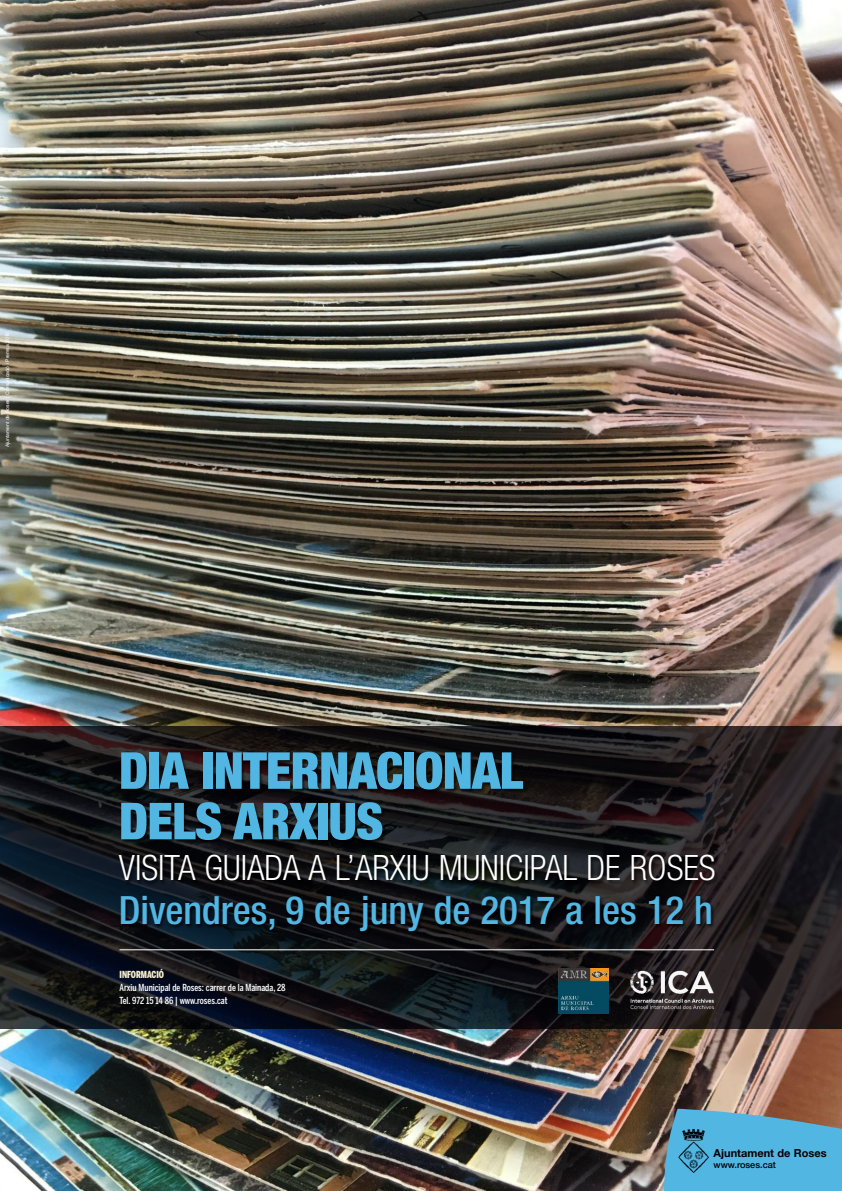
<style>
.page{position:relative;width:842px;height:1191px;background:#fff}
.page>*{position:absolute;margin:0;border:0;box-sizing:border-box;transform-origin:0 0}
.t1{font:900 condensed 51px/50.5px "Helvetica Neue";letter-spacing:-.015em;color:#52b6e2}
.t2{font:500 condensed 39px "Helvetica Neue";color:#52b6e2}
.t3{font:300 condensed 35px "Helvetica Neue";color:#fff}
.t4{font:700 11px "Helvetica Neue";color:#000006}
.t5{font:500 9.6px/12.7px "Benton Sans Comp";color:#fff}
.t6{font:900 9.6px "Benton Sans Comp";color:#f6efce}
.t7{font:500 9.2px "Helvetica Neue";color:#000006}
.t8{font:5px "Arial";color:#fff}
</style>
<div class="page">
<img style="left:0;top:0;width:842px;height:1191px">
<div style="left:0;top:726px;width:842px;height:302px;background:#000006;opacity:.75"></div>
<img style="left:87px;top:687px;width:671px;height:475px">
<hr style="left:120px;top:949px;width:594px;height:1px;background:#fff">
<svg style="left:664px;top:1108px;width:178px;height:83px;background:#5aabcd"></svg>
<img style="left:678px;top:1129px;width:30px;height:43px">
<img style="left:626px;top:968px;width:91px;height:44px">
<img style="left:559px;top:968px;width:49px;height:45px">
<p class="t8" style="left:5px;top:447px;width:117px;rotate:-90deg">Ajuntament de Roses | Comunicació i Premsa 2016</p>
<h1 class="t1" style="left:119px;top:750px;width:406px">DIA INTERNACIONAL<br>DELS ARXIUS</h1>
<h3 class="t3" style="left:119px;top:855px;width:598px">VISITA GUIADA A L’ARXIU MUNICIPAL DE ROSES</h3>
<h2 class="t2" style="left:119px;top:895px;width:595px">Divendres, 9 de juny de 2017 a les 12 h</h2>
<p class="t6" style="left:120px;top:969px;width:46px">INFORMACIÓ</p>
<p class="t5" style="left:120px;top:981px;width:167px">Arxiu Municipal de Roses: carrer de la Mainada, 28<br>Tel. 972 15 14 86 | www.roses.cat</p>
<p class="t4" style="left:714px;top:1146px;width:115px">Ajuntament de Roses</p>
<p class="t7" style="left:714px;top:1158px;width:64px">www.roses.cat</p>
</div>
